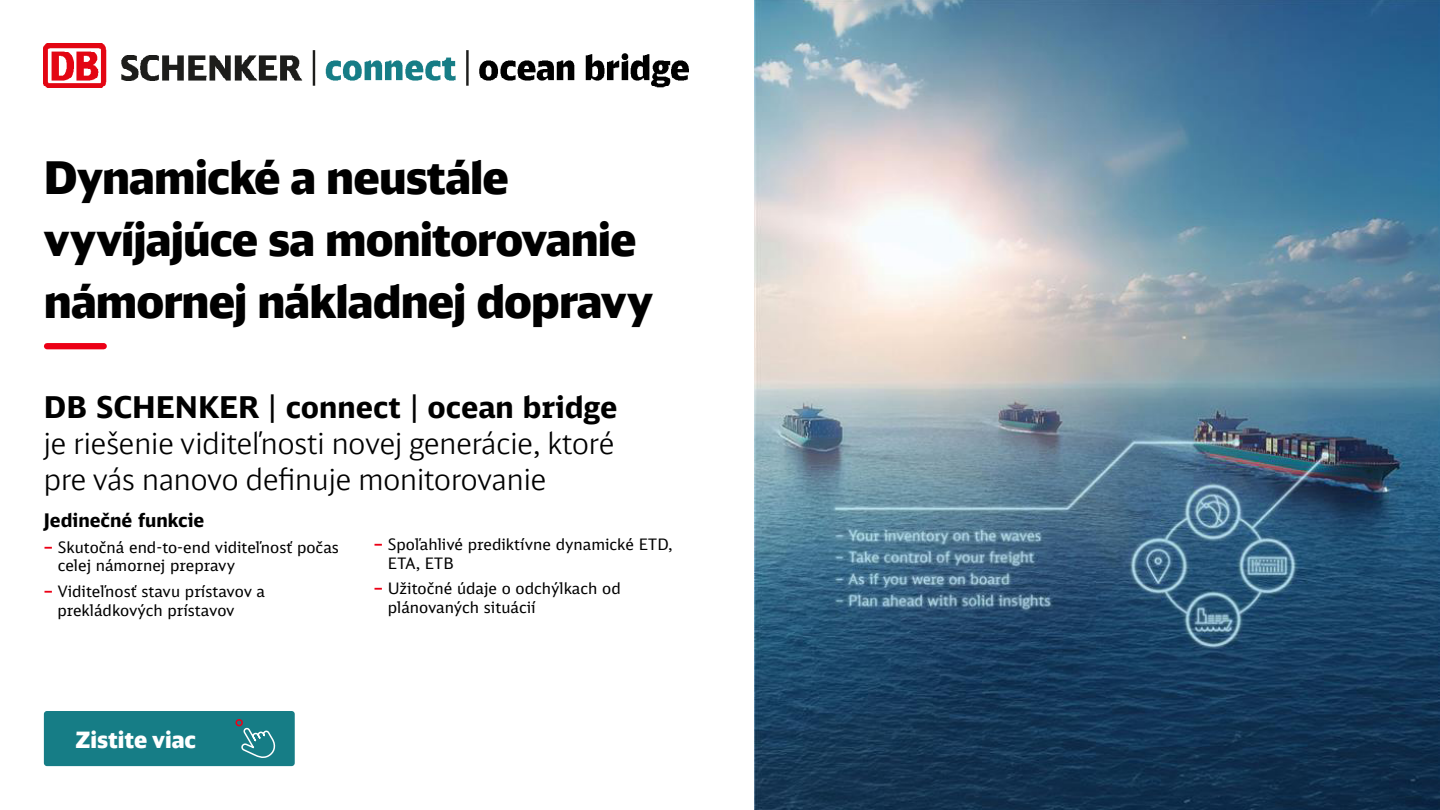
<style>
.page{position:relative;width:1440px;height:810px;background:#fff}
.page>*{position:absolute;margin:0;border:0;box-sizing:border-box;transform-origin:0 0}
.t1{font:900 45px/61.9px "DB Neo Head";letter-spacing:-.02em;color:#000}
.t2{font:300 30px/36px "DB Neo Head";color:#000}
.t3{font:700 30px "DB Neo Sans";color:#000}
.t4{font:900 22.5px "DB Neo Head";color:#fff}
.t5{font:700 18.75px "DB Neo Sans";color:#000}
.t6{font:15.75px/18.9px "DB Neo Sans";color:#000}
.s1{font-weight:400}
.s2{font-weight:700;color:#ec0016}
</style>
<div class="page">
<div style="left:47px;top:343px;width:57px;height:6px;background:#ec0016"></div>
<img style="left:44px;top:44px;width:644px;height:44px">
<div style="left:44px;top:711px;width:251px;height:55px;background:#167d86;border-radius:3px"></div>
<svg style="left:240px;top:726px;width:36px;height:32px"></svg>
<div style="left:235px;top:719px;width:8px;height:7px;border:2px solid #ec0016;border-radius:50%"></div>
<img style="left:755px;top:0;width:685px;height:810px">
<h1 class="t1" style="left:44px;top:146px;width:611px">Dynamické a neustále vyvíjajúce sa monitorovanie námornej nákladnej dopravy</h1>
<h2 class="t3" style="left:44px;top:388px;width:575px">DB SCHENKER <span class="s1">|</span> connect <span class="s1">|</span> ocean bridge</h2>
<h2 class="t2" style="left:44px;top:425px;width:572px">je riešenie viditeľnosti novej generácie, ktoré pre vás nanovo definuje monitorovanie</h2>
<p class="t5" style="left:44px;top:509px;width:162px">Jedinečné funkcie</p>
<p class="t6" style="left:58px;top:537px;width:283px;text-indent:-14px"><span class="s2">–</span> Skutočná end-to-end viditeľnosť počas celej námornej prepravy</p>
<p class="t6" style="left:57px;top:581px;width:209px;text-indent:-13px"><span class="s2">–</span> Viditeľnosť stavu prístavov a prekládkových prístavov</p>
<p class="t6" style="left:388px;top:535px;width:287px;text-indent:-14px"><span class="s2">–</span> Spoľahlivé prediktívne dynamické ETD,<br>ETA, ETB</p>
<p class="t6" style="left:388px;top:579px;width:234px;text-indent:-14px"><span class="s2">–</span> Užitočné údaje o odchýlkach od plánovaných situácií</p>
<h3 class="t4" style="left:75px;top:725px;width:122px">Zistite viac</h3>
</div>
